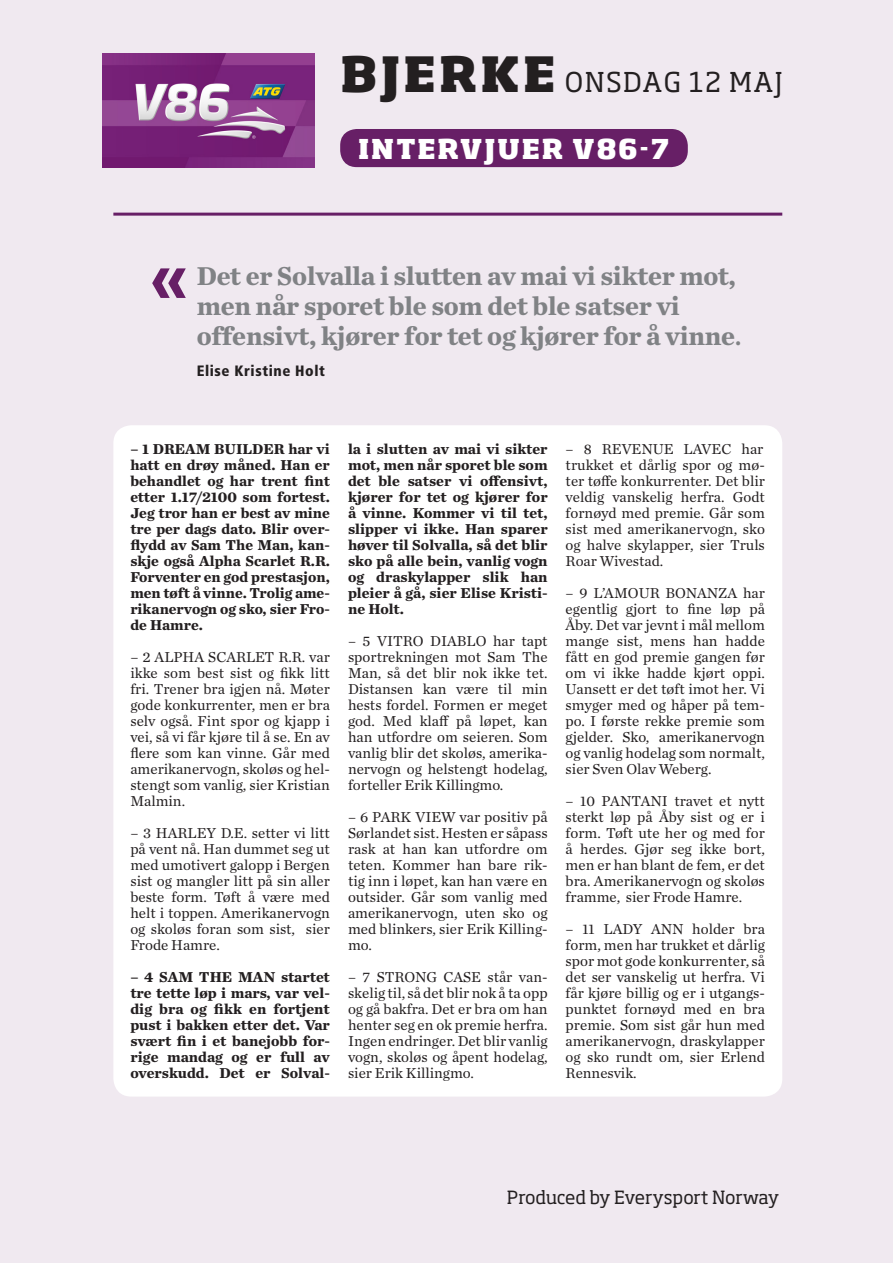
<style>
.page{position:relative;width:893px;height:1263px;background:#f0e9f0}
.page>*{position:absolute;margin:0;border:0;box-sizing:border-box;transform-origin:0 0}
.t1{font:700 72px "Frutiger LT Std";color:#671f66}
.Sitat_Hvem{font:700 27px/30px "Chronicle Text G1";letter-spacing:-.01em;color:#808285}
.t2{font:27px "Soho Std";letter-spacing:.05em;color:#231f20}
.t3{font:800 27px "Soho Std";letter-spacing:.065em;color:#fff}
.t4{font:18px "Soho Std";letter-spacing:-.01em;color:#231f20}
.Intervjuer{font:15px/16px "Chronicle Text G1";color:#231f20;text-align:justify}
.Intervjuer-2{font:700 15px/16px "Chronicle Text G1";color:#231f20;text-align:justify}
.Sitat_Hvem-2{font:900 condensed 15px "Frutiger LT Std";letter-spacing:.04em;color:#231f20}
.s1{font-weight:800;font-size:48px}
.s2{font-family:"Minion Pro"}
</style>
<div class="page">
<img style="left:102px;top:53px;width:213px;height:114px">
<div style="left:340px;top:129px;width:348px;height:38px;background:#671f66;border-radius:17px"></div>
<hr style="left:113px;top:213px;width:669px;height:3px;background:#671f66">
<div style="left:113px;top:425px;width:669px;height:671px;background:#fff;border-radius:18px"></div>
<p class="t2" style="left:340px;top:65px;width:444px"><span class="s1">BJERKE</span> ONSDAG 12 MAJ</p>
<p class="t3" style="left:358px;top:131px;width:312px">INTERVJUER V86-7</p>
<p class="t1" style="left:149px;top:235px;width:42px">«</p>
<p class="Sitat_Hvem" style="left:197px;top:260px;width:547px">Det er Solvalla i slutten av mai vi sikter mot, men når sporet ble som det ble satser vi offensivt, kjører for tet og kjører for å vinne<span class="s2">.</span></p>
<p class="Sitat_Hvem-2" style="left:197px;top:362px;width:130px">Elise Kristine Holt</p>
<p class="Intervjuer-2" style="left:130px;top:440px;width:201px">– 1 DREAM BUILDER har vi hatt en drøy måned. Han er behandlet og har trent fint etter 1.17/2100 som fortest.<br>Jeg tror han er best av mine tre per dags dato. Blir over&shy;flydd av Sam The Man, kan&shy;skje også Alpha Scarlet R.R.<br>Forventer en god prestasjon, men tøft å vinne. Trolig ame&shy;rikanervogn og sko, sier Fro&shy;de Hamre.</p>
<p class="Intervjuer" style="left:130px;top:648px;width:201px">– 2 ALPHA SCARLET R.R. var ikke som best sist og fikk litt fri. Trener bra igjen nå. Møter gode konkurrenter, men er bra selv også. Fint spor og kjapp i vei, så vi får kjøre til å se. En av flere som kan vinne. Går med amerikanervogn, skoløs og hel&shy;stengt som vanlig, sier Kristian Malmin.</p>
<p class="Intervjuer" style="left:130px;top:824px;width:201px">– 3 HARLEY D.E. setter vi litt på vent nå. Han dummet seg ut med umotivert galopp i Bergen sist og mangler litt på sin aller beste form. Tøft å være med helt i toppen. Amerikanervogn og skoløs foran som sist, sier Frode Hamre.</p>
<p class="Intervjuer-2" style="left:130px;top:968px;width:201px">– 4 SAM THE MAN startet tre tette løp i mars, var vel&shy;dig bra og fikk en fortjent pust i bakken etter det. Var svært fin i et banejobb for&shy;rige mandag og er full av overskudd. Det er Solval-</p>
<p class="Intervjuer-2" style="left:348px;top:440px;width:201px">la i slutten av mai vi sikter mot, men når sporet ble som det ble satser vi offensivt, kjører for tet og kjører for å vinne. Kommer vi til tet, slipper vi ikke. Han sparer høver til Solvalla, så det blir sko på alle bein, vanlig vogn og draskylapper slik han pleier å gå, sier Elise Kristi&shy;ne Holt.</p>
<p class="Intervjuer" style="left:348px;top:632px;width:201px">– 5 VITRO DIABLO har tapt sportrekningen mot Sam The Man, så det blir nok ikke tet.<br>Distansen kan være til min hests fordel. Formen er meget god. Med klaff på løpet, kan han utfordre om seieren. Som vanlig blir det skoløs, amerika&shy;nervogn og helstengt hodelag, forteller Erik Killingmo.</p>
<p class="Intervjuer" style="left:348px;top:808px;width:201px">– 6 PARK VIEW var positiv på Sørlandet sist. Hesten er såpass rask at han kan utfordre om teten. Kommer han bare rik&shy;tig inn i løpet, kan han være en outsider. Går som vanlig med amerikanervogn, uten sko og med blinkers, sier Erik Killing&shy;mo.</p>
<p class="Intervjuer" style="left:348px;top:968px;width:201px">– 7 STRONG CASE står van&shy;skelig til, så det blir nok å ta opp og gå bakfra. Det er bra om han henter seg en ok premie herfra.<br>Ingen endringer. Det blir vanlig vogn, skoløs og åpent hodelag, sier Erik Killingmo.</p>
<p class="Intervjuer" style="left:566px;top:440px;width:201px">– 8 REVENUE LAVEC har trukket et dårlig spor og mø&shy;ter tøffe konkurrenter. Det blir veldig vanskelig herfra. Godt fornøyd med premie. Går som sist med amerikanervogn, sko og halve skylapper, sier Truls Roar Wivestad.</p>
<p class="Intervjuer" style="left:566px;top:584px;width:201px">– 9 L’AMOUR BONANZA har egentlig gjort to fine løp på Åby. Det var jevnt i mål mellom mange sist, mens han hadde fått en god premie gangen før om vi ikke hadde kjørt oppi.<br>Uansett er det tøft imot her. Vi smyger med og håper på tem&shy;po. I første rekke premie som gjelder. Sko, amerikanervogn og vanlig hodelag som normalt, sier Sven Olav Weberg.</p>
<p class="Intervjuer" style="left:566px;top:792px;width:201px">– 10 PANTANI travet et nytt sterkt løp på Åby sist og er i form. Tøft ute her og med for å herdes. Gjør seg ikke bort, men er han blant de fem, er det bra. Amerikanervogn og skoløs framme, sier Frode Hamre.</p>
<p class="Intervjuer" style="left:566px;top:920px;width:201px">– 11 LADY ANN holder bra form, men har trukket et dårlig spor mot gode konkurrenter, så det ser vanskelig ut herfra. Vi får kjøre billig og er i utgangs&shy;punktet fornøyd med en bra premie. Som sist går hun med amerikanervogn, draskylapper og sko rundt om, sier Erlend Rennesvik.</p>
<p class="t4" style="left:507px;top:1185px;width:274px">Produced by Everysport Norway</p>
</div>
